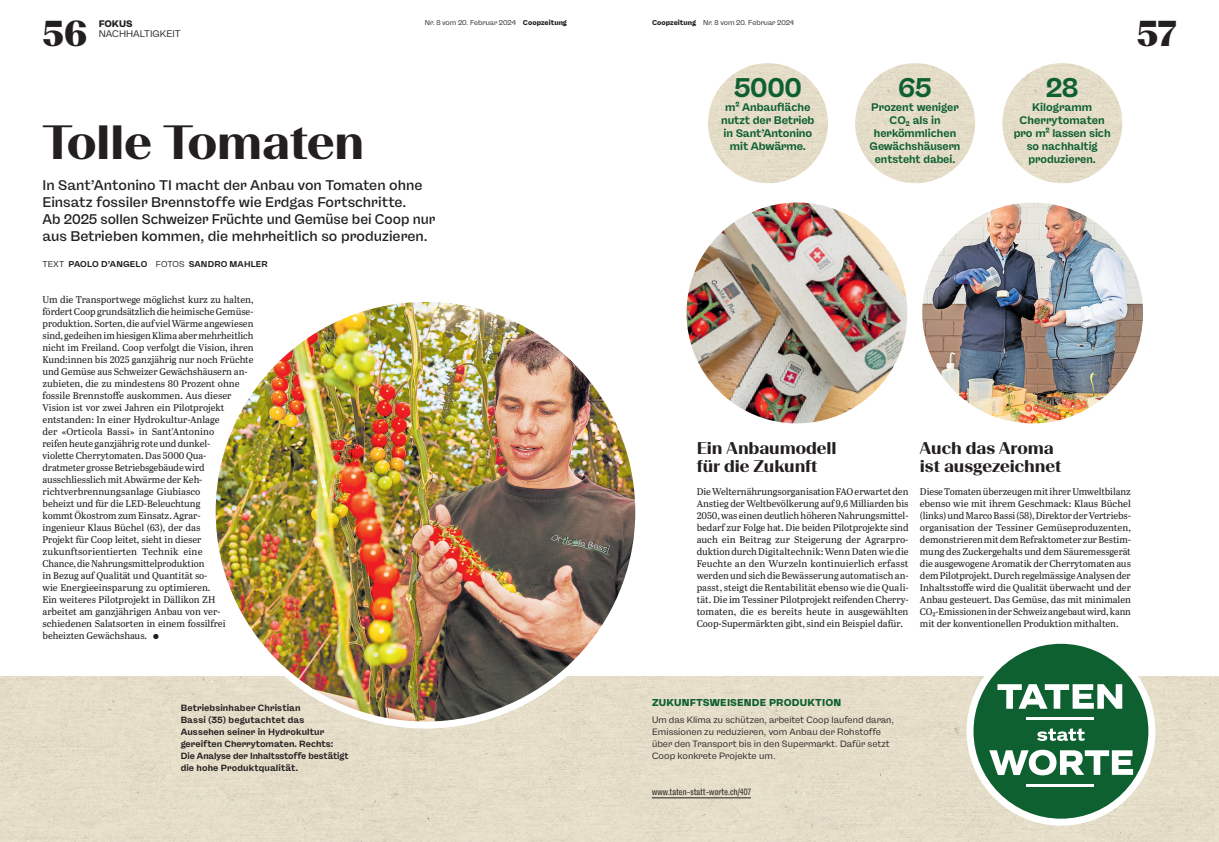
<style>
.page{position:relative;width:1219px;height:842px;background:#fff}
.page>*{position:absolute;margin:0;border:0;box-sizing:border-box;transform-origin:0 0}
.t1{font:700 48px "Beausite Slick";letter-spacing:-.005em;color:#231f20}
.t2{font:900 36px "Beausite Slick";color:#231f20}
.t3{font:700 27px "Coop Freigeist";letter-spacing:-.01em;color:#0f6031}
.t4{font:700 17px/18px "Beausite Slick";letter-spacing:-.005em;color:#231f20}
.t5{font:500 14px/17px "Coop Freigeist";color:#231f20}
.t6{font:700 11px/13px "Coop Freigeist";letter-spacing:-.005em;color:#0f6031;text-align:center}
.t7{font:900 10px "Coop Freigeist";letter-spacing:.02em;color:#0f6031}
.t8{font:9.7px/12px "Abril Text";letter-spacing:-.005em;color:#231f20;text-align:justify}
.t9{font:9.5px "Coop Freigeist";color:#231f20}
.t10{font:900 9.5px "Coop Freigeist";color:#231f20}
.t11{font:9.1px/12px "Coop Freigeist";letter-spacing:.005em;color:#231f20}
.t12{font:700 9px/12px "Coop Freigeist";letter-spacing:.01em;color:#231f20}
.t13{font:9px "Coop Freigeist X Con";letter-spacing:.03em;color:#231f20}
.t14{font:700 8.5px "Coop Freigeist";letter-spacing:.015em;color:#231f20}
.t15{font:7px "Coop Freigeist";color:#231f20}
.s1{font-weight:900}
.s2{font-weight:400}
.s3{font-family:"Coop Freigeist";font-size:7.2px}
</style>
<div class="page">
<div style="left:708px;top:63px;width:120px;height:120px;background:#e4ddc8;border-radius:60px"></div>
<div style="left:855px;top:63px;width:120px;height:120px;background:#e4ddc8;border-radius:60px"></div>
<img style="left:1002px;top:63px;width:120px;height:120px;border-radius:60px">
<div style="left:0;top:677px;width:1219px;height:165px;background:#e5ddc8"></div>
<hr style="left:652px;top:798px;width:99px;height:1px;background:#231f20">
<svg style="left:970px;top:645px;width:182px;height:177px"></svg>
<hr style="left:1027px;top:717px;width:67px;height:3px;background:#fff">
<hr style="left:1027px;top:784px;width:67px;height:3px;background:#fff">
<div style="left:966px;top:637px;width:189px;height:189px;border:7px solid #fff;border-radius:50%"></div>
<img style="left:922px;top:203px;width:221px;height:220px;border-radius:110px">
<img style="left:212px;top:298px;width:427px;height:427px;border-radius:213px">
<img style="left:686px;top:203px;width:221px;height:220px;border-radius:110px">
<p class="t15" style="left:425px;top:19px;width:144px">Nr. 8 vom 20. Februar 2024 <span class="s1">Coopzeitung</span></p>
<p class="t15" style="left:652px;top:19px;width:144px"><span class="s1">Coopzeitung</span> Nr. 8 vom 20. Februar 2024</p>
<h2 class="t2" style="left:43px;top:9px;width:46px">56</h2>
<h2 class="t2" style="left:1137px;top:9px;width:41px">57</h2>
<p class="t10" style="left:99px;top:18px;width:35px">FOKUS</p>
<p class="t9" style="left:99px;top:28px;width:84px">NACHHALTIGKEIT</p>
<h1 class="t1" style="left:43px;top:110px;width:323px">Tolle Tomaten</h1>
<h3 class="t5" style="left:43px;top:177px;width:394px">In Sant’Antonino TI macht der Anbau von Tomaten ohne Einsatz fossiler Brennstoffe wie Erdgas Fortschritte.<br>Ab 2025 sollen Schweizer Früchte und Gemüse bei Coop nur aus Betrieben kommen, die mehrheitlich so produzieren.</h3>
<p class="t14" style="left:43px;top:259px;width:227px"><span class="s2">TEXT</span> PAOLO D’ANGELO <span class="s2">FOTOS</span> SANDRO MAHLER</p>
<p class="t8" style="left:43px;top:293px;width:213px;text-align:left">Um die Transportwege möglichst kurz zu halten, fördert Coop grundsätzlich die heimische Gemüse&shy;produktion. Sorten, die auf viel Wärme angewiesen sind, gedeihen im hiesigen Klima aber mehrheitlich nicht im Freiland. Coop verfolgt die Vision, ihren Kund:innen bis 2025 ganzjährig nur noch Früchte und Gemüse aus Schweizer Gewächshäusern an&shy;zubieten, die zu mindestens 80 Prozent ohne fossile Brennstoffe auskommen. Aus dieser Vision ist vor zwei Jahren ein Pilotprojekt entstanden: In einer Hydrokultur-Anlage<br>der «Orticola Bassi» in Sant’Antonino<br>reifen heute ganzjährig rote und dunkel-<br>violette Cherrytomaten. Das 5000 Qua-<br>dratmeter grosse Betriebsgebäude wird ausschliesslich mit Abwärme der Keh&shy;richtverbrennungsanlage Giubiasco<br>beheizt und für die LED-Beleuchtung<br>kommt Ökostrom zum Einsatz. Agrar-<br>ingenieur Klaus Büchel (63), der das<br>Projekt für Coop leitet, sieht in dieser zukunftsorientierten Technik eine<br>Chance, die Nahrungsmittelproduktion<br>in Bezug auf Qualität und Quantität so-<br>wie Energieeinsparung zu optimieren.<br>Ein weiteres Pilotprojekt in Dällikon ZH<br>arbeitet am ganzjährigen Anbau von ver&shy;schiedenen Salatsorten in einem fossilfrei beheizten Gewächshaus. <span class="s3">●</span></p>
<p class="t12" style="left:181px;top:702px;width:169px">Betriebsinhaber Christian<br>Bassi (35) begutachtet das<br>Aussehen seiner in Hydrokultur gereiften Cherrytomaten. Rechts:<br>Die Analyse der Inhaltsstoffe bestätigt die hohe Produktqualität.</p>
<h3 class="t3" style="left:734px;top:71px;width:70px">5000</h3>
<p class="t6" style="left:721px;top:101px;width:95px">m² Anbaufläche nutzt der Betrieb in Sant’Antonino mit Abwärme.</p>
<h3 class="t3" style="left:898px;top:71px;width:35px">65</h3>
<p class="t6" style="left:870px;top:101px;width:92px">Prozent weniger<br>CO₂ als in herkömmlichen<br>Gewächshäusern entsteht dabei.</p>
<h3 class="t3" style="left:1046px;top:71px;width:34px">28</h3>
<p class="t6" style="left:1014px;top:101px;width:98px">Kilogramm<br>Cherrytomaten pro m² lassen sich so nachhaltig produzieren.</p>
<h3 class="t4" style="left:697px;top:439px;width:142px">Ein Anbaumodell für die Zukunft</h3>
<h3 class="t4" style="left:920px;top:439px;width:143px">Auch das Aroma ist ausgezeichnet</h3>
<p class="t8" style="left:697px;top:485px;width:213px">Die Welternährungsorganisation FAO erwartet den Anstieg der Weltbevölkerung auf 9,6 Milliarden bis 2050, was einen deutlich höheren Nahrungsmittel&shy;bedarf zur Folge hat. Die beiden Pilotprojekte sind auch ein Beitrag zur Steigerung der Agrarpro&shy;duktion durch Digitaltechnik: Wenn Daten wie die Feuchte an den Wurzeln kontinuierlich erfasst werden und sich die Bewässerung automatisch an&shy;passt, steigt die Rentabilität ebenso wie die Quali&shy;tät. Die im Tessiner Pilotprojekt reifenden Cherry&shy;tomaten, die es bereits heute in ausgewählten Coop-Supermärkten gibt, sind ein Beispiel dafür.</p>
<p class="t8" style="left:920px;top:485px;width:213px">Diese Tomaten überzeugen mit ihrer Umweltbilanz ebenso wie mit ihrem Geschmack: Klaus Büchel (links) und Marco Bassi (58), Direktor der Vertriebs&shy;organisation der Tessiner Gemüseproduzenten, demonstrieren mit dem Refraktometer zur Bestim&shy;mung des Zuckergehalts und dem Säuremessgerät die ausgewogene Aromatik der Cherrytomaten aus dem Pilotprojekt. Durch regelmässige Analysen der Inhaltsstoffe wird die Qualität überwacht und der Anbau gesteuert. Das Gemüse, das mit minimalen CO₂-Emissionen in der Schweiz angebaut wird, kann mit der konventionellen Produktion mithalten.</p>
<p class="t7" style="left:652px;top:696px;width:191px">ZUKUNFTSWEISENDE PRODUKTION</p>
<p class="t11" style="left:652px;top:714px;width:243px">Um das Klima zu schützen, arbeitet Coop laufend daran, Emissionen zu reduzieren, vom Anbau der Rohstoffe über den Transport bis in den Supermarkt. Dafür setzt Coop konkrete Projekte um.</p>
<p class="t13" style="left:652px;top:787px;width:100px">www.taten-statt-worte.ch/407</p>
</div>
